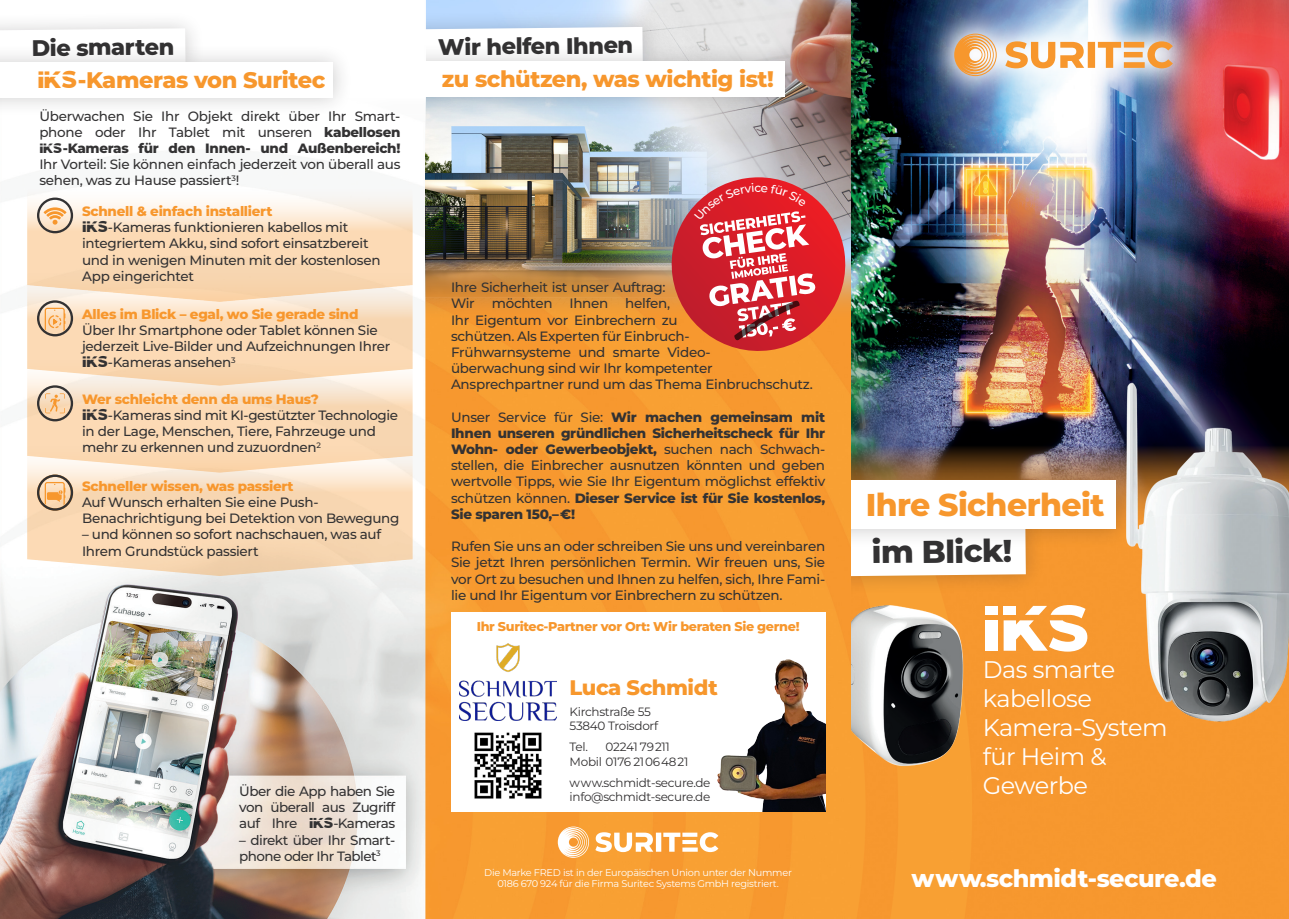
<style>
.page{position:relative;width:1289px;height:919px;background:#fff}
.page>*{position:absolute;margin:0;border:0;box-sizing:border-box;transform-origin:0 0}
.t1{font:800 31.5px "Montserrat";letter-spacing:-.02em;color:#f7972d}
.t2{font:800 31.5px "Montserrat";color:#333233}
.t3{font:24px/28.8px "Montserrat";letter-spacing:-.02em;color:#fff}
.t4{font:800 24px "Montserrat";letter-spacing:-.02em;color:#fff}
.t5{font:800 22.5px "Montserrat";letter-spacing:-.02em;color:#f7972d}
.t6{font:800 22.5px "Montserrat";color:#333233}
.t7{font:800 21px "Montserrat";letter-spacing:-.02em;color:#f7972c}
.t8{font:500 13.5px/16.2px "Montserrat";letter-spacing:-.02em;color:#333233}
.t9{font:800 13.5px "Montserrat";letter-spacing:-.02em;color:#f7972d}
.t10{font:500 13.5px/16.2px "Montserrat";letter-spacing:-.04em;color:#333233}
.t11{font:800 12.75px "Montserrat";letter-spacing:-.025em;color:#f7972d}
.t12{font:12px/14.4px "Montserrat";letter-spacing:-.025em;color:#312f30}
.t13{font:9.75px/11.7px "Montserrat";letter-spacing:-.025em;color:#fff;text-align:center}
.s1{font-family:"IKS Suritec";font-weight:400;font-size:21px}
.s2{font-weight:800}
.s3{font-family:"IKS Suritec";font-weight:400;font-size:12px}
.s4{font-weight:800;color:#f7972d}
.s5{font-family:"IKS Suritec";font-weight:400}
.s6{font-family:"IKS Suritec";font-weight:400;font-size:12.75px}
</style>
<div class="page">
<img style="left:0;top:197px;width:1288px;height:721px">
<div style="left:748px;top:457px;width:102px;height:145px;background:#f8a033"></div>
<div style="left:984px;top:606px;width:13px;height:8px;background:#fff"></div>
<div style="left:984px;top:620px;width:13px;height:30px;background:#fff"></div>
<svg style="left:1003px;top:605px;width:84px;height:46px"></svg>
<img style="left:850px;top:0;width:438px;height:462px">
<div style="left:769px;top:508px;width:276px;height:88px;background:#231f20;opacity:.22"></div>
<svg style="left:787px;top:548px;width:238px;height:28px"></svg>
<div style="left:773px;top:462px;width:362px;height:86px;background:#231f20;opacity:.22"></div>
<svg style="left:791px;top:480px;width:324px;height:49px"></svg>
<img style="left:923px;top:2px;width:280px;height:105px">
<svg style="left:954px;top:34px;width:218px;height:42px"></svg>
<img style="left:829px;top:595px;width:143px;height:178px">
<img style="left:1115px;top:372px;width:173px;height:358px">
<div style="left:451px;top:611px;width:374px;height:200px;background:#fff"></div>
<svg style="left:558px;top:826px;width:160px;height:31px"></svg>
<img style="left:425px;top:0;width:425px;height:324px">
<div style="left:358px;top:9px;width:304px;height:76px;background:#231f20;opacity:.22"></div>
<svg style="left:425px;top:27px;width:217px;height:16px"></svg>
<div style="left:361px;top:43px;width:444px;height:73px;background:#231f20;opacity:.22"></div>
<div style="left:379px;top:61px;width:406px;height:36px;background:#fff"></div>
<div style="left:0;top:0;width:425px;height:166px;background:#fff"></div>
<svg style="left:27px;top:510px;width:385px;height:66px;background:#f7daba"></svg>
<div style="left:0;top:11px;width:205px;height:75px;background:#231f20;opacity:.22"></div>
<svg style="left:0;top:28px;width:147px;height:2px"></svg>
<div style="left:0;top:44px;width:352px;height:74px;background:#231f20;opacity:.22"></div>
<div style="left:0;top:62px;width:333px;height:36px;background:#fff"></div>
<svg style="left:27px;top:191px;width:385px;height:319px;background:#f8ddbf"></svg>
<img style="left:717px;top:659px;width:108px;height:152px">
<img style="left:459px;top:643px;width:97px;height:77px">
<img style="left:474px;top:732px;width:68px;height:67px">
<svg style="left:666px;top:177px;width:185px;height:180px;background:#d86058"></svg>
<h3 class="t6" style="left:31px;top:32px;width:144px;rotate:-1deg">Die smarten</h3>
<h3 class="t5" style="left:37px;top:63px;width:289px"><span class="s1">IKS</span>-Kameras von Suritec</h3>
<p class="t8" style="left:39px;top:107px;width:362px;text-align:justify">Überwachen Sie Ihr Objekt direkt über Ihr Smart&shy;phone oder Ihr Tablet mit unseren <span class="s2">kabellosen </span><span class="s3">IKS</span><span class="s2">-Kameras für den Innen- und Außenbereich!<br></span>Ihr Vorteil: Sie können einfach jederzeit von überall aus sehen, was zu Hause passiert<sup>3</sup>!</p>
<p class="t8" style="left:82px;top:202px;width:300px"><span class="s4">Schnell &amp; einfach installiert<br></span><span class="s5">IKS</span>-Kameras funktionieren kabellos mit integriertem Akku, sind sofort einsatzbereit und in wenigen Minuten mit der kostenlosen App eingerichtet</p>
<p class="t9" style="left:82px;top:304px;width:278px">Alles im Blick – egal, wo Sie gerade sind</p>
<p class="t8" style="left:82px;top:321px;width:310px">Über Ihr Smartphone oder Tablet können Sie jederzeit Live-Bilder und Aufzeichnungen Ihrer<br><span class="s5">IKS</span>-Kameras ansehen<sup>3</sup></p>
<p class="t8" style="left:82px;top:390px;width:317px"><span class="s4">Wer schleicht denn da ums Haus?<br></span><span class="s5">IKS</span>-Kameras sind mit KI-gestützter Technologie in der Lage, Menschen, Tiere, Fahrzeuge und mehr zu erkennen und zuzuordnen<sup>2</sup></p>
<p class="t9" style="left:82px;top:476px;width:213px">Schneller wissen, was passiert</p>
<p class="t8" style="left:82px;top:493px;width:319px">Auf Wunsch erhalten Sie eine Push-<br>Benachrichtigung bei Detektion von Bewegung</p>
<p class="t8" style="left:82px;top:526px;width:300px">– und können so sofort nachschauen, was auf<br>Ihrem Grundstück passiert</p>
<p class="t8" style="left:239px;top:782px;width:157px;text-align:justify">Über die App haben Sie von überall aus Zugriff auf Ihre <span class="s6">IKS</span>-Kameras</p>
<p class="t10" style="left:239px;top:831px;width:157px">– direkt über Ihr Smart&shy;phone oder Ihr Tablet<sup>3</sup></p>
<h3 class="t6" style="left:438px;top:31px;width:196px;rotate:-1deg">Wir helfen Ihnen</h3>
<h3 class="t5" style="left:442px;top:62px;width:334px">zu schützen, was wichtig ist!</h3>
<p class="t8" style="left:451px;top:279px;width:216px">Ihre Sicherheit ist unser Auftrag:<br>Wir</p>
<p class="t8" style="left:451px;top:295px;width:363px;text-indent:174px">helfen,<br>Ihr Eigentum vor Einbrechern zu<br>schützen. Als Experten für Einbruch-Frühwarnsysteme und smarte Video-<br>überwachung sind wir Ihr kompetenter Ansprechpartner rund um das Thema Einbruchschutz.</p>
<p class="t8" style="left:491px;top:295px;width:62px">möchten</p>
<p class="t8" style="left:569px;top:295px;width:40px">Ihnen</p>
<p class="t8" style="left:451px;top:408px;width:376px;text-align:justify">Unser Service für Sie: <span class="s2">Wir machen gemeinsam mit Ihnen unseren gründlichen Sicherheitscheck für Ihr Wohn- oder Gewerbeobjekt,</span> suchen nach Schwach&shy;stellen, die Einbrecher ausnutzen könnten und geben wertvolle Tipps, wie Sie Ihr Eigentum möglichst effektiv schützen können. <span class="s2">Dieser Service ist für Sie kostenlos, Sie sparen 150,– €!</span></p>
<p class="t8" style="left:451px;top:537px;width:376px;text-align:justify">Rufen Sie uns an oder schreiben Sie uns und vereinbaren Sie jetzt Ihren persönlichen Termin. Wir freuen uns, Sie vor Ort zu besuchen und Ihnen zu helfen, sich, Ihre Fami&shy;lie und Ihr Eigentum vor Einbrechern zu schützen.</p>
<p class="t11" style="left:476px;top:617px;width:324px">Ihr Suritec-Partner vor Ort: Wir beraten Sie gerne!</p>
<h3 class="t7" style="left:569px;top:672px;width:150px">Luca Schmidt</h3>
<p class="t12" style="left:569px;top:704px;width:90px">Kirchstraße 55<br>53840 Troisdorf</p>
<p class="t12" style="left:569px;top:739px;width:20px">Tel.</p>
<p class="t12" style="left:569px;top:739px;width:120px;text-indent:36px">02241 79 211<br>Mobil 0176 21 06 48 21</p>
<p class="t12" style="left:569px;top:774px;width:142px">www.schmidt-secure.de info@schmidt-secure.de</p>
<p class="t13" style="left:484px;top:865px;width:309px">Die Marke FRED ist in der Europäischen Union unter der Nummer<br>0186 670 924 für die Firma Suritec Systems GmbH registriert.</p>
<h1 class="t1" style="left:865px;top:482px;width:240px">Ihre Sicherheit</h1>
<h1 class="t2" style="left:871px;top:529px;width:142px;rotate:-1deg">im Blick!</h1>
<h2 class="t3" style="left:982px;top:654px;width:186px">Das smarte kabellose<br>Kamera-System für Heim &amp;<br>Gewerbe</h2>
<h2 class="t4" style="left:911px;top:861px;width:307px">www.schmidt-secure.de</h2>
</div>
